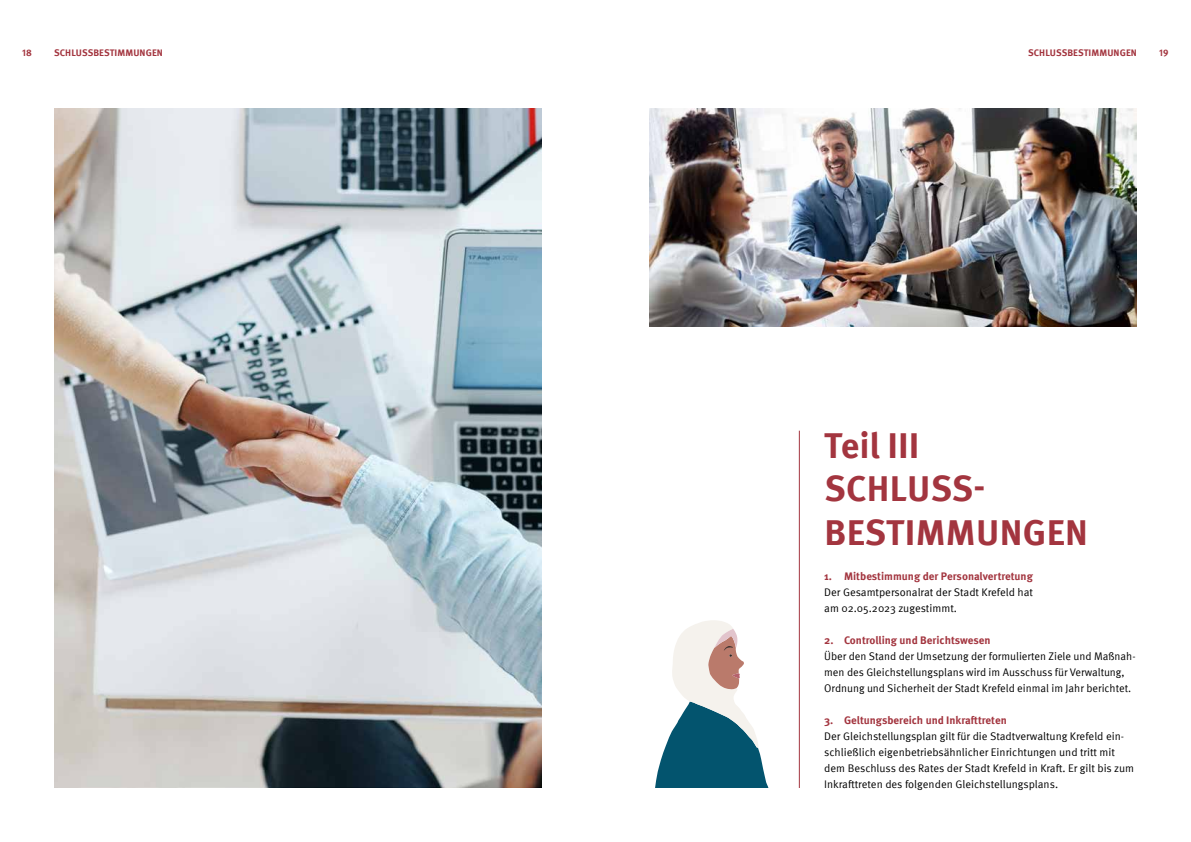
<style>
.page{position:relative;width:1191px;height:842px;background:#fff}
.page>*{position:absolute;margin:0;border:0;box-sizing:border-box;transform-origin:0 0}
.t1{font:700 36px/43.2px "Meta Pro";letter-spacing:.01em;color:#a3353f}
.t2{font:11px/16px "Meta Pro";color:#000}
.t3{font:700 11px "Meta Pro";color:#a3353f}
.t4{font:700 9.5px "Meta Pro";letter-spacing:.01em;color:#a3353f}
</style>
<div class="page">
<hr style="left:799px;top:431px;width:1px;height:357px;background:#a3353f">
<img style="left:54px;top:108px;width:487px;height:680px">
<svg style="left:655px;top:620px;width:113px;height:168px"></svg>
<img style="left:649px;top:108px;width:488px;height:218px">
<p class="t4" style="left:22px;top:45px;width:11px">18</p>
<p class="t4" style="left:54px;top:45px;width:110px">SCHLUSSBESTIMMUNGEN</p>
<p class="t4" style="left:1028px;top:45px;width:110px">SCHLUSSBESTIMMUNGEN</p>
<p class="t4" style="left:1159px;top:45px;width:11px">19</p>
<h1 class="t1" style="left:824px;top:422px;width:265px">Teil III<br>SCHLUSS-<br>BESTIMMUNGEN</h1>
<p class="t3" style="left:824px;top:567px;width:210px">1. Mitbestimmung der Personalvertretung</p>
<p class="t2" style="left:824px;top:583px;width:210px">Der Gesamtpersonalrat der Stadt Krefeld hat am 02.05.2023 zugestimmt.</p>
<p class="t3" style="left:824px;top:631px;width:168px">2. Controlling und Berichtswesen</p>
<p class="t2" style="left:824px;top:647px;width:313px">Über den Stand der Umsetzung der formulierten Ziele und Maßnah&shy;men des Gleichstellungsplans wird im Ausschuss für Verwaltung,<br>Ordnung und Sicherheit der Stadt Krefeld einmal im Jahr berichtet.</p>
<p class="t3" style="left:824px;top:711px;width:184px">3. Geltungsbereich und Inkrafttreten</p>
<p class="t2" style="left:824px;top:727px;width:311px">Der Gleichstellungsplan gilt für die Stadtverwaltung Krefeld ein&shy;schließlich eigenbetriebsähnlicher Einrichtungen und tritt mit dem Beschluss des Rates der Stadt Krefeld in Kraft. Er gilt bis zum Inkrafttreten des folgenden Gleichstellungsplans.</p>
</div>
